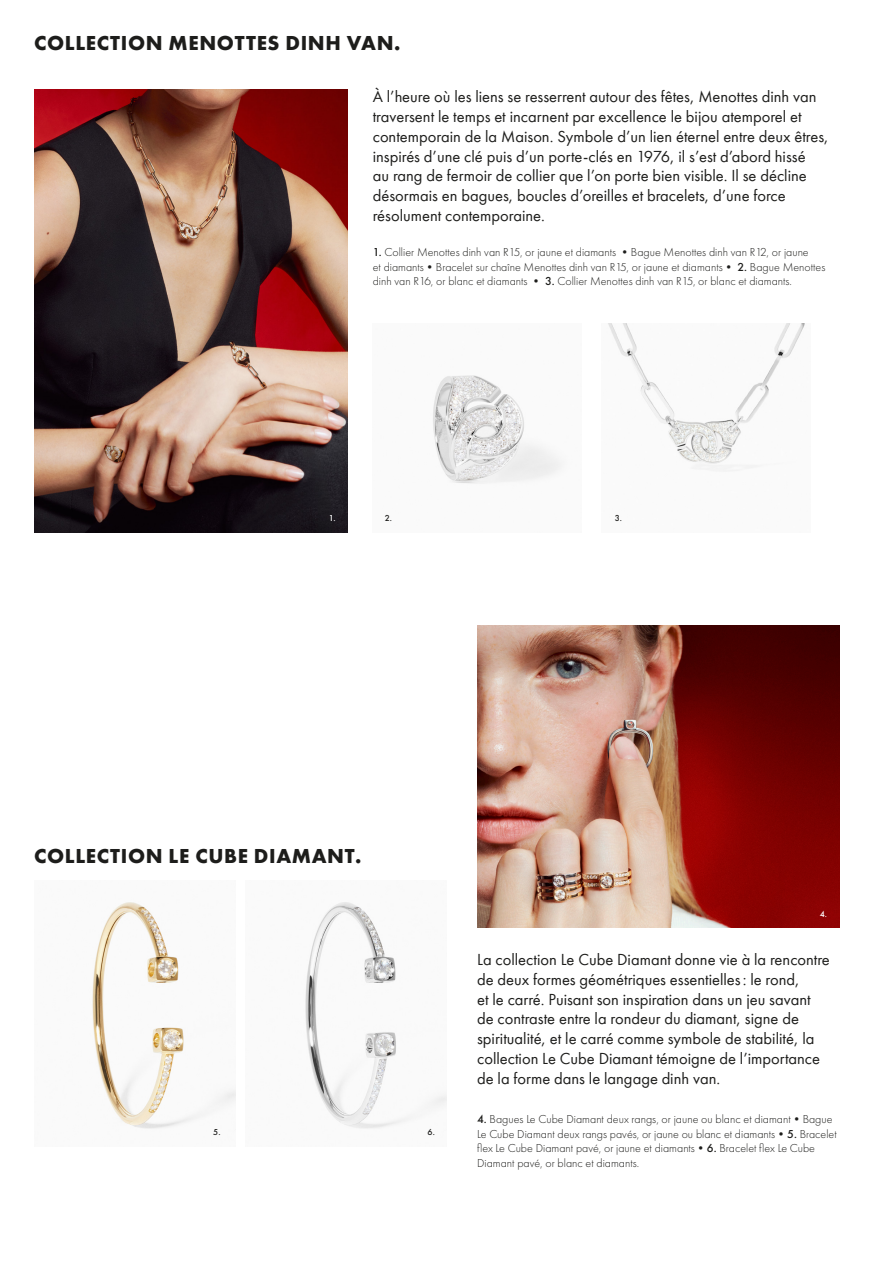
<style>
.page{position:relative;width:893px;height:1263px;background:#fff}
.page>*{position:absolute;margin:0;border:0;box-sizing:border-box;transform-origin:0 0}
.t1{font:700 21px "Futura PT";letter-spacing:.03em;color:#1d1d1b}
.t2{font:16.5px/19.8px "Futura PT";color:#1d1d1b}
.t3{font:300 12px/14.4px "Futura PT";color:#1d1d1b}
.t4{font:500 9px "Futura PT";color:#1d1d1b}
.t5{font:500 9px "Futura PT";color:#fff}
.s1{font-weight:500}
</style>
<div class="page">
<img style="left:34px;top:90px;width:314px;height:442px">
<img style="left:433px;top:375px;width:129px;height:109px">
<img style="left:608px;top:324px;width:197px;height:148px">
<img style="left:92px;top:902px;width:143px;height:227px">
<img style="left:477px;top:625px;width:363px;height:302px">
<img style="left:305px;top:902px;width:141px;height:227px">
<p class="t1" style="left:34px;top:29px;width:368px">COLLECTION MENOTTES DINH VAN.</p>
<p class="t2" style="left:373px;top:87px;width:457px">À l’heure où les liens se resserrent autour des fêtes, Menottes dinh van traversent le temps et incarnent par excellence le bijou atemporel et contemporain de la Maison. Symbole d’un lien éternel entre deux êtres, inspirés d’une clé puis d’un porte-clés en 1976, il s’est d’abord hissé</p>
<p class="t2" style="left:373px;top:166px;width:435px">au rang de fermoir de collier que l’on porte bien visible. Il se décline désormais en bagues, boucles d’oreilles et bracelets, d’une force</p>
<p class="t2" style="left:373px;top:206px;width:174px">résolument contemporaine.</p>
<p class="t3" style="left:373px;top:245px;width:437px"><span class="s1">1.</span> Collier Menottes dinh van R15, or jaune et diamants •Bague Menottes dinh van R12, or jaune</p>
<p class="t3" style="left:373px;top:260px;width:454px">et diamants•Bracelet sur chaîne Menottes dinh van R15, or jaune et diamants• <span class="s1">2.</span> Bague Menottes dinh van R16, or blanc et diamants • <span class="s1">3.</span> Collier Menottes dinh van R15, or blanc et diamants.</p>
<p class="t5" style="left:329px;top:513px;width:8px">1.</p>
<p class="t4" style="left:385px;top:513px;width:9px">2.</p>
<p class="t4" style="left:615px;top:513px;width:9px">3.</p>
<p class="t1" style="left:34px;top:843px;width:329px">COLLECTION LE CUBE DIAMANT.</p>
<p class="t4" style="left:213px;top:1127px;width:9px">5.</p>
<p class="t4" style="left:428px;top:1127px;width:9px">6.</p>
<p class="t5" style="left:820px;top:909px;width:9px">4.</p>
<p class="t2" style="left:477px;top:949px;width:354px">La collection Le Cube Diamant donne vie à la rencontre de deux formes géométriques essentielles: le rond,<br>et le carré. Puisant son inspiration dans un jeu savant de contraste entre la rondeur du diamant, signe de spiritualité, et le carré comme symbole de stabilité, la collection Le Cube Diamant témoigne de l’importance de la forme dans le langage dinh van.</p>
<p class="t3" style="left:477px;top:1112px;width:361px"><span class="s1">4.</span> Bagues Le Cube Diamant deux rangs, or jaune ou blanc et diamant•Bague Le Cube Diamant deux rangs pavés, or jaune ou blanc et diamants•<span class="s1">5.</span> Bracelet flex Le Cube Diamant pavé, or jaune et diamants•<span class="s1">6.</span> Bracelet flex Le Cube Diamant pavé, or blanc et diamants.</p>
</div>
